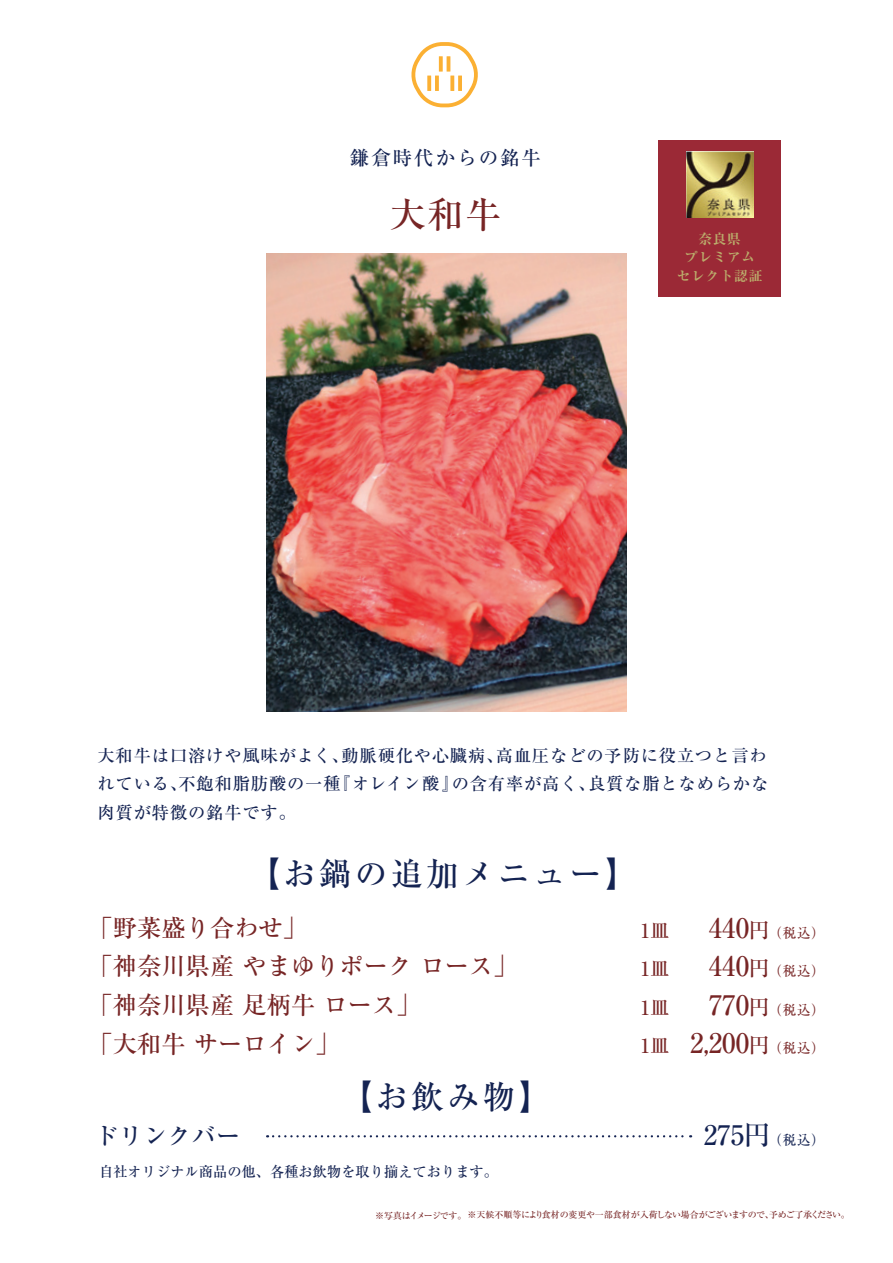
<style>
.page{position:relative;width:893px;height:1263px;background:#fff}
.page>*{position:absolute;margin:0;border:0;box-sizing:border-box;transform-origin:0 0}
.t1{font:500 36px "Ryumin Pr 5";color:#772525}
.t2{font:500 32.55px "Ryumin Pr 5";letter-spacing:.1em;color:#142352}
.t3{font:500 27px/38.2px "Ryumin Pr 5";color:#772525;text-align:right}
.t4{font:500 27px "Ryumin Pr 5";color:#142352}
.t5{font:500 24.3px "Ryumin Pr 5";color:#772525}
.t6{font:500 24.3px "Ryumin Pr 5";color:#142352}
.t7{font:500 19.5px "Ryumin Pr 5";letter-spacing:.1em;color:#142352}
.t8{font:500 19.5px "Ryumin Pr 5";color:#772525}
.t9{font:500 17.25px/28.5px "Ryumin Pr 5";letter-spacing:.05em;color:#142352;text-align:justify}
.t10{font:500 14.25px "Ryumin Pr 5";color:#142352}
.t11{font:700 expanded 13.65px/18.6px "Ryumin Pr 5";letter-spacing:.05em;color:#bbab6b;text-align:center}
.t12{font:500 13.5px "Ryumin Pr 5";letter-spacing:.05em;color:#772525}
.t13{font:500 13.5px "Ryumin Pr 5";color:#142352}
.t14{font:500 9px "Ryumin Pr 5";letter-spacing:-.04em;color:#772525}
.t15{font:500 9px "Ryumin Pr 5";letter-spacing:-.12em;color:#772525}
.s1{font-size:21px}
</style>
<div class="page">
<svg style="left:411px;top:42px;width:67px;height:65px"></svg>
<svg style="left:267px;top:1135px;width:424px;height:2px"></svg>
<img style="left:267px;top:253px;width:359px;height:458px">
<div style="left:659px;top:140px;width:122px;height:157px;background:#9b2936"></div>
<img style="left:687px;top:152px;width:66px;height:66px">
<p class="t7" style="left:350px;top:143px;width:193px">鎌倉時代からの銘牛</p>
<h1 class="t1" style="left:390px;top:186px;width:113px">大和牛</h1>
<p class="t11" style="left:677px;top:228px;width:87px">奈良県<br>プレミアムセレクト認証</p>
<p class="t9" style="left:98px;top:740px;width:672px">大和牛は口溶けや風味がよく、動脈硬化や心臓病、高血圧などの予防に役立つと言われている、不飽和脂肪酸の一種『オレイン酸』の含有率が高く、良質な脂となめらかな肉質が特徴の銘牛です。</p>
<h2 class="t2" style="left:248px;top:848px;width:391px">【お鍋の追加メニュー】</h2>
<h3 class="t5" style="left:89px;top:909px;width:220px">「野菜盛り合わせ」</h3>
<p class="t8" style="left:640px;top:915px;width:31px">1皿</p>
<h3 class="t5" style="left:89px;top:947px;width:431px">「神奈川県産 やまゆりポーク ロース」</h3>
<p class="t8" style="left:640px;top:954px;width:31px">1皿</p>
<h3 class="t5" style="left:89px;top:986px;width:334px">「神奈川県産 足柄牛 ロース」</h3>
<p class="t8" style="left:640px;top:992px;width:31px">1皿</p>
<h3 class="t5" style="left:89px;top:1025px;width:253px">「大和牛 サーロイン」</h3>
<p class="t8" style="left:640px;top:1030px;width:31px">1皿</p>
<h2 class="t2" style="left:340px;top:1071px;width:213px">【お飲み物】</h2>
<h3 class="t6" style="left:95px;top:1117px;width:147px">ドリンクバー</h3>
<p class="t10" style="left:99px;top:1160px;width:401px">自社オリジナル商品の他、各種お飲物を取り揃えております。</p>
<h3 class="t3" style="left:690px;top:907px;width:81px">440<span class="s1">円<br></span>440<span class="s1">円<br></span>770<span class="s1">円<br></span>2,200<span class="s1">円</span></h3>
<p class="t12" style="left:769px;top:922px;width:58px">（税込）</p>
<p class="t12" style="left:769px;top:961px;width:58px">（税込）</p>
<p class="t12" style="left:769px;top:999px;width:58px">（税込）</p>
<p class="t12" style="left:769px;top:1037px;width:58px">（税込）</p>
<h3 class="t4" style="left:704px;top:1114px;width:69px">275円</h3>
<p class="t13" style="left:769px;top:1129px;width:58px">（税込）</p>
<p class="t15" style="left:375px;top:1209px;width:93px">※写真はイメージです。</p>
<p class="t14" style="left:468px;top:1208px;width:384px">※天候不順等により食材の変更や一部食材が入荷しない場合がございますので、予めご了承ください。</p>
</div>
